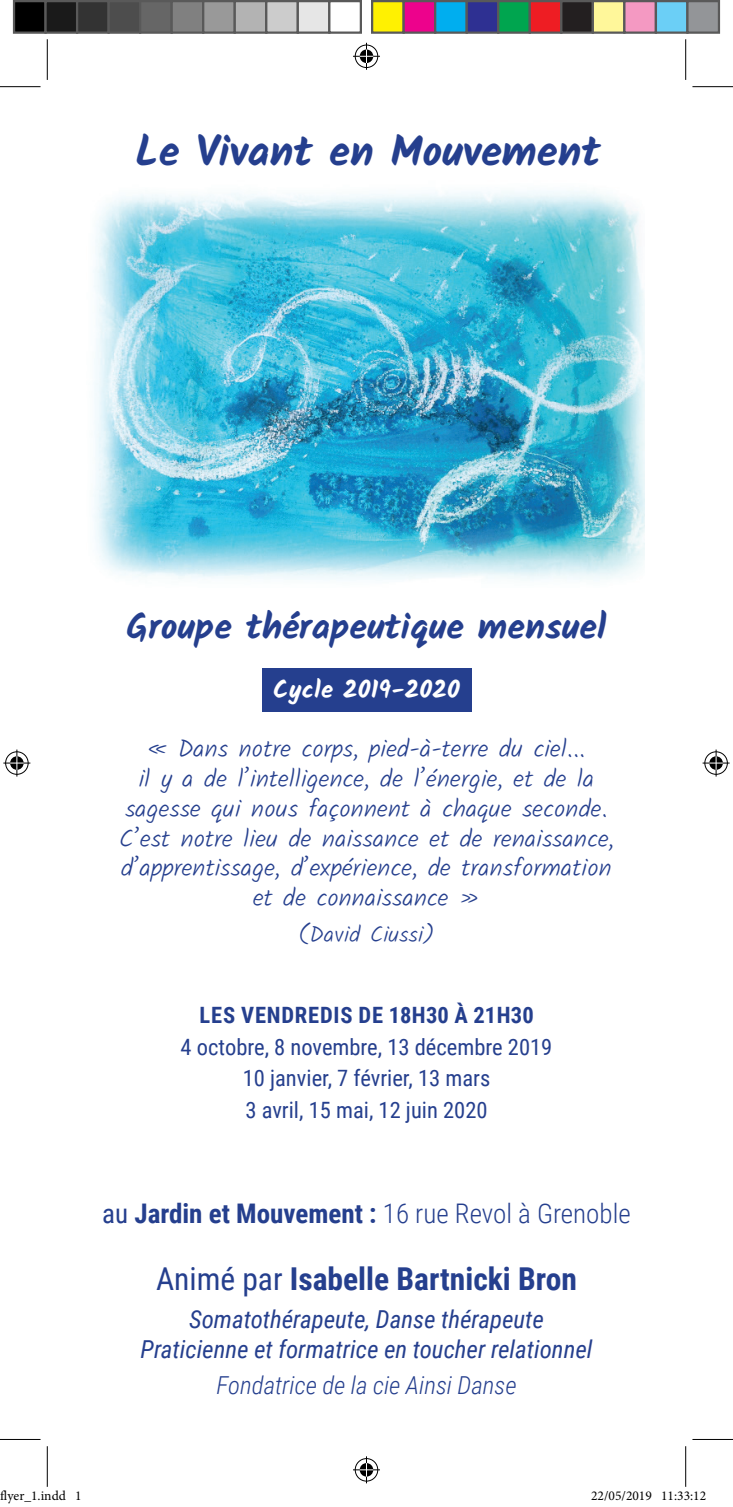
<style>
.page{position:relative;width:733px;height:1507px;background:#fff}
.page>*{position:absolute;margin:0;border:0;box-sizing:border-box;transform-origin:0 0}
.t1{font:700 42.75px "Kalam";color:#253f8e}
.t2{font:700 36px "Kalam";color:#253f8e}
.t3{font:700 31.5px "Roboto Condensed";color:#253f8e}
.t4{font:300 27px "Roboto Condensed";color:#253f8e}
.t5{font:300 24.75px/29.7px "Kalam";letter-spacing:.01em;color:#253f8e;text-align:center}
.t6{font:italic 24.75px/29.7px "Roboto Condensed";color:#253f8e;text-align:center}
.t7{font:italic 300 24.75px "Roboto Condensed";color:#253f8e}
.t8{font:700 24.75px "Kalam";letter-spacing:.01em;color:#fff}
.t9{font:22.5px/31.5px "Roboto Condensed";color:#253f8e;text-align:center}
.t10{font:700 22.5px "Roboto Condensed";letter-spacing:.035em;color:#253f8e}
.t11{font:300 22.5px "Kalam";letter-spacing:.01em;color:#253f8e}
.t12{font:13.5px "Minion Pro";color:#000}
.s1{font-weight:400}
.s2{font-weight:700}
</style>
<div class="page">
<img style="left:93px;top:191px;width:551px;height:390px">
<div style="left:262px;top:668px;width:209px;height:43px;background:#253f8e"></div>
<hr style="left:0;top:86px;width:40px;height:1px;background:#000">
<hr style="left:692px;top:86px;width:40px;height:1px;background:#000">
<hr style="left:0;top:1438px;width:40px;height:1px;background:#000">
<hr style="left:692px;top:1438px;width:40px;height:1px;background:#000">
<hr style="left:47px;top:39px;width:1px;height:41px;background:#000">
<hr style="left:47px;top:1446px;width:1px;height:40px;background:#000">
<hr style="left:685px;top:39px;width:1px;height:41px;background:#000">
<hr style="left:685px;top:1446px;width:1px;height:40px;background:#000">
<svg style="left:353px;top:43px;width:27px;height:27px"></svg>
<svg style="left:353px;top:1456px;width:27px;height:27px"></svg>
<svg style="left:3px;top:749px;width:27px;height:27px"></svg>
<svg style="left:702px;top:749px;width:27px;height:27px"></svg>
<div style="left:14px;top:1px;width:32px;height:32px;background:#000"></div>
<div style="left:13px;top:0;width:34px;height:34px;border:2px solid #595959"></div>
<div style="left:46px;top:1px;width:31px;height:32px;background:#1a1a1a"></div>
<div style="left:44px;top:0;width:34px;height:34px;border:2px solid #595959"></div>
<div style="left:77px;top:1px;width:32px;height:32px;background:#333"></div>
<div style="left:76px;top:0;width:34px;height:34px;border:2px solid #595959"></div>
<div style="left:109px;top:1px;width:31px;height:32px;background:#4d4d4d"></div>
<div style="left:107px;top:0;width:34px;height:34px;border:2px solid #595959"></div>
<div style="left:140px;top:1px;width:32px;height:32px;background:#666"></div>
<div style="left:139px;top:0;width:34px;height:34px;border:2px solid #595959"></div>
<div style="left:172px;top:1px;width:31px;height:32px;background:#808080"></div>
<div style="left:170px;top:0;width:34px;height:34px;border:2px solid #595959"></div>
<div style="left:203px;top:1px;width:32px;height:32px;background:#999"></div>
<div style="left:202px;top:0;width:34px;height:34px;border:2px solid #595959"></div>
<div style="left:235px;top:1px;width:31px;height:32px;background:#b3b3b3"></div>
<div style="left:233px;top:0;width:34px;height:34px;border:2px solid #595959"></div>
<div style="left:266px;top:1px;width:32px;height:32px;background:#ccc"></div>
<div style="left:265px;top:0;width:34px;height:34px;border:2px solid #595959"></div>
<div style="left:298px;top:1px;width:31px;height:32px;background:#e6e6e6"></div>
<div style="left:296px;top:0;width:34px;height:34px;border:2px solid #595959"></div>
<div style="left:328px;top:0;width:34px;height:34px;border:2px solid #595959"></div>
<div style="left:372px;top:1px;width:31px;height:32px;background:#fff101"></div>
<div style="left:371px;top:0;width:33px;height:34px;border:2px solid #595959"></div>
<div style="left:403px;top:1px;width:32px;height:32px;background:#ed028c"></div>
<div style="left:402px;top:0;width:34px;height:34px;border:2px solid #595959"></div>
<div style="left:435px;top:1px;width:31px;height:32px;background:#00aeef"></div>
<div style="left:434px;top:0;width:33px;height:34px;border:2px solid #595959"></div>
<div style="left:466px;top:1px;width:32px;height:32px;background:#2e3092"></div>
<div style="left:465px;top:0;width:34px;height:34px;border:2px solid #595959"></div>
<div style="left:498px;top:1px;width:31px;height:32px;background:#00a54f"></div>
<div style="left:497px;top:0;width:33px;height:34px;border:2px solid #595959"></div>
<div style="left:529px;top:1px;width:32px;height:32px;background:#ee1d23"></div>
<div style="left:528px;top:0;width:34px;height:34px;border:2px solid #595959"></div>
<div style="left:561px;top:1px;width:31px;height:32px;background:#231f20"></div>
<div style="left:560px;top:0;width:33px;height:34px;border:2px solid #595959"></div>
<div style="left:592px;top:1px;width:32px;height:32px;background:#fff79a"></div>
<div style="left:591px;top:0;width:34px;height:34px;border:2px solid #595959"></div>
<div style="left:624px;top:1px;width:31px;height:32px;background:#f499c2"></div>
<div style="left:623px;top:0;width:33px;height:34px;border:2px solid #595959"></div>
<div style="left:655px;top:1px;width:32px;height:32px;background:#6bcff6"></div>
<div style="left:654px;top:0;width:34px;height:34px;border:2px solid #595959"></div>
<div style="left:687px;top:1px;width:31px;height:32px;background:#939598"></div>
<div style="left:686px;top:0;width:33px;height:34px;border:2px solid #595959"></div>
<h1 class="t1" style="left:135px;top:126px;width:467px">Le Vivant en Mouvement</h1>
<h2 class="t2" style="left:126px;top:605px;width:481px">Groupe thérapeutique mensuel</h2>
<p class="t8" style="left:273px;top:675px;width:188px">Cycle 2019-2020</p>
<p class="t5" style="left:119px;top:735px;width:496px">« Dans notre corps, pied-à-terre du ciel...<br>il y a de l’intelligence, de l’énergie, et de la sagesse qui nous façonnent à chaque seconde.<br>C’est notre lieu de naissance et de renaissance, d’apprentissage, d’expérience, de transformation et de connaissance »</p>
<p class="t11" style="left:298px;top:919px;width:138px">(David Ciussi)</p>
<p class="t10" style="left:199px;top:999px;width:335px">les vendredis de 18h30 à 21h30</p>
<p class="t9" style="left:180px;top:1030px;width:373px">4 octobre, 8 novembre, 13 décembre 2019<br>10 janvier, 7 février, 13 mars<br>3 avril, 15 mai, 12 juin 2020</p>
<p class="t4" style="left:102px;top:1193px;width:530px"><span class="s1">au</span> <span class="s2">Jardin et Mouvement :</span> 16 rue Revol à Grenoble</p>
<p class="t3" style="left:156px;top:1256px;width:422px"><span class="s1">Animé par</span> Isabelle Bartnicki Bron</p>
<p class="t6" style="left:140px;top:1303px;width:453px">Somatothérapeute, Danse thérapeute<br>Praticienne et formatrice en toucher relationnel</p>
<p class="t7" style="left:216px;top:1367px;width:301px">Fondatrice de la cie Ainsi Danse</p>
<p class="t12" style="left:0;top:1486px;width:83px">flyer_1.indd 1</p>
<p class="t12" style="left:591px;top:1486px;width:117px">22/05/2019 11:33:12</p>
</div>
